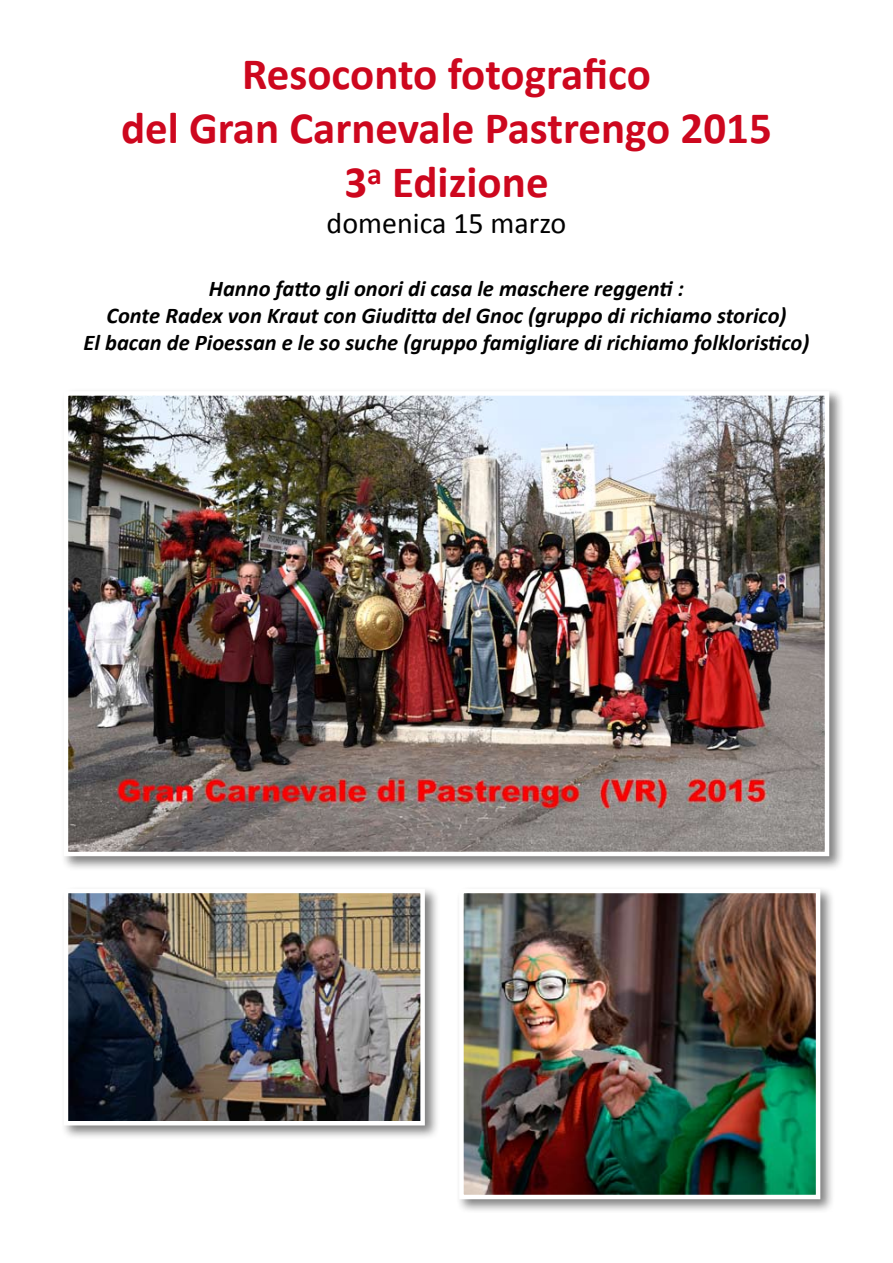
<style>
.page{position:relative;width:893px;height:1263px;background:#fff}
.page>*{position:absolute;margin:0;border:0;box-sizing:border-box;transform-origin:0 0}
.t1{font:700 45px/54px "Calibri";color:#cd071e;text-align:center}
.t2{font:30px "Calibri";color:#000}
.t3{font:italic 700 22.5px/27px "Calibri";color:#000;text-align:center}
</style>
<div class="page">
<div style="left:60px;top:885px;width:387px;height:261px;background:#000;opacity:.5"></div>
<img style="left:69px;top:894px;width:351px;height:226px">
<div style="left:64px;top:889px;width:361px;height:236px;border:4px solid #fff"></div>
<div style="left:456px;top:885px;width:386px;height:335px;background:#000;opacity:.5"></div>
<img style="left:464px;top:894px;width:351px;height:300px">
<div style="left:459px;top:889px;width:361px;height:310px;border:4px solid #fff"></div>
<div style="left:60px;top:388px;width:791px;height:490px;background:#000;opacity:.5"></div>
<img style="left:69px;top:396px;width:755px;height:455px">
<div style="left:64px;top:391px;width:765px;height:465px;border:4px solid #fff"></div>
<h1 class="t1" style="left:121px;top:47px;width:652px">Resoconto fotografico<br>del Gran Carnevale Pastrengo 2015<br>3<sup>a</sup> Edizione</h1>
<h2 class="t2" style="left:327px;top:204px;width:241px">domenica 15 marzo</h2>
<p class="t3" style="left:84px;top:275px;width:727px">Hanno fatto gli onori di casa le maschere reggenti :<br>Conte Radex von Kraut con Giuditta del Gnoc (gruppo di richiamo storico)<br>El bacan de Pioessan e le so suche (gruppo famigliare di richiamo folkloristico)</p>
</div>
